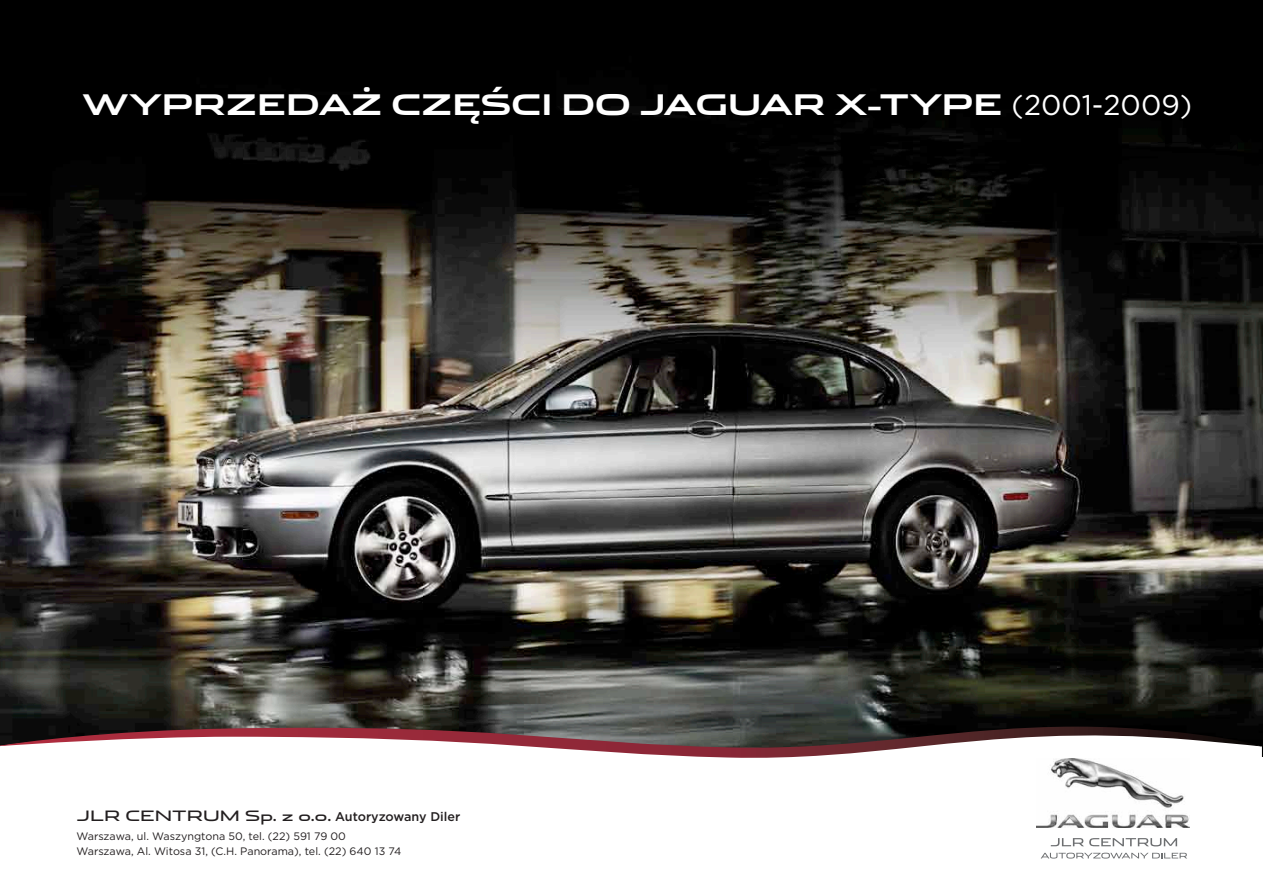
<style>
.page{position:relative;width:1263px;height:893px;background:#fff}
.page>*{position:absolute;margin:0;border:0;box-sizing:border-box;transform-origin:0 0}
.t1{font:700 28.5px "Jaguar";color:#fff}
.t2{font:14.4px "Jaguar";color:#231f20}
.t3{font:10.8px/14.4px "Gotham";color:#231f20}
.s1{font-family:"Gotham";font-weight:400}
.s2{font-family:"Gotham";font-weight:500;font-size:12.6px}
</style>
<div class="page">
<img style="left:0;top:0;width:1263px;height:756px">
<svg style="left:0;top:724px;width:1262px;height:34px"></svg>
<img style="left:1036px;top:758px;width:154px;height:69px">
<svg style="left:1051px;top:838px;width:126px;height:8px"></svg>
<svg style="left:1041px;top:853px;width:146px;height:5px"></svg>
<h1 class="t1" style="left:83px;top:81px;width:1111px">WYPRZEDAŻ CZĘŚCI DO JAGUAR X-TYPE <span class="s1">(2001-2009)</span></h1>
<h2 class="t2" style="left:77px;top:804px;width:385px">JLR CENTRUM Sp. z o.o. <span class="s2">Autoryzowany Diler</span></h2>
<p class="t3" style="left:77px;top:829px;width:326px">Warszawa, ul. Waszyngtona 50, tel. (22) 591 79 00<br>Warszawa, Al. Witosa 31, (C.H. Panorama), tel. (22) 640 13 74</p>
</div>
